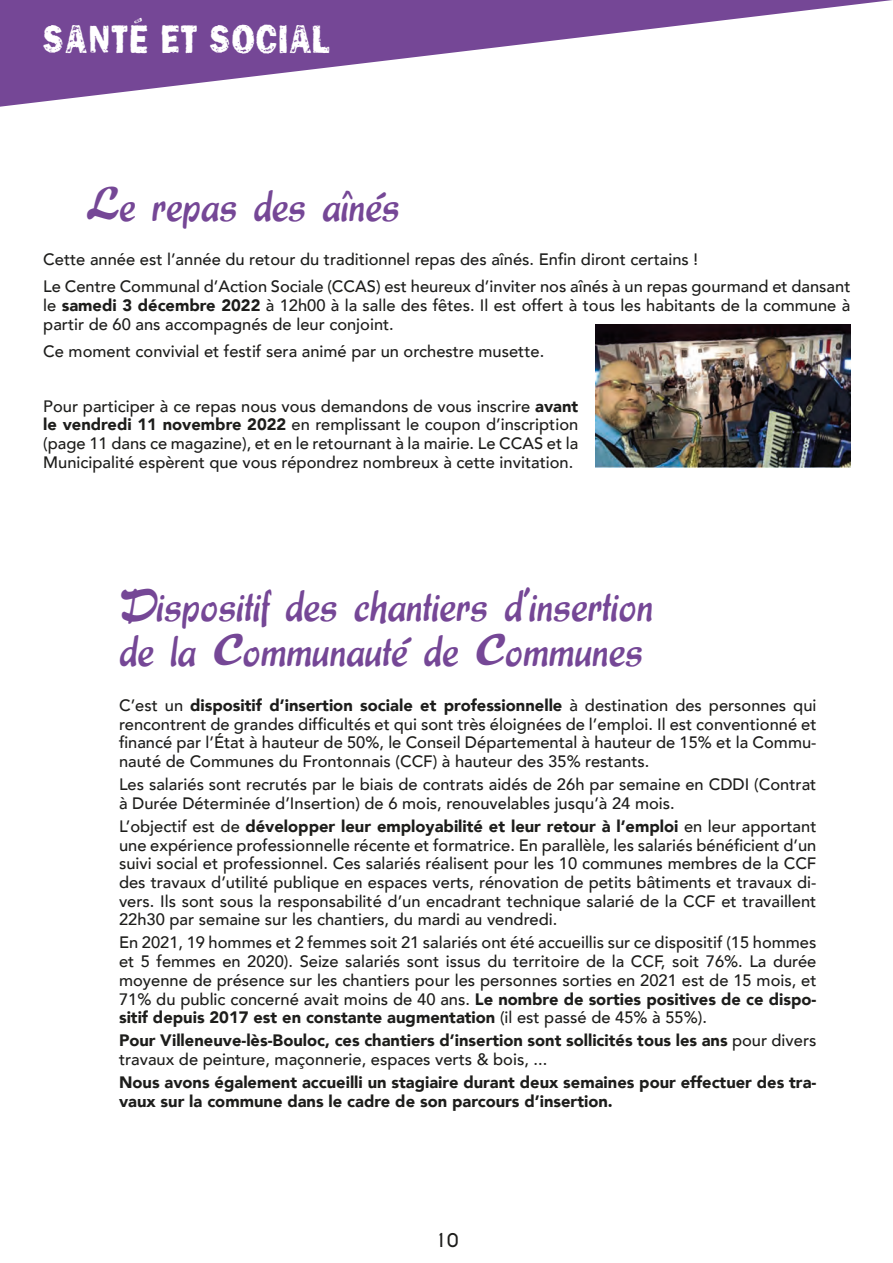
<style>
.page{position:relative;width:893px;height:1263px;background:#fff}
.page>*{position:absolute;margin:0;border:0;box-sizing:border-box;transform-origin:0 0}
.t1{font:45px/45px "Express";color:#754796}
.t2{font:41.25px "Frankie";letter-spacing:.025em;color:#fff;scale:.8 1}
.t3{font:700 18px "Caviar Dreams";color:#1d1d1b}
.t4{font:500 16.5px/18.8px "Avenir";color:#1d1d1b;text-align:justify}
.t5{font:900 16.5px/18.8px "Avenir";color:#1d1d1b}
.s1{font-weight:900}
.s2{font-weight:500}
</style>
<div class="page">
<svg style="left:0;top:0;width:893px;height:107px"></svg>
<img style="left:595px;top:324px;width:255px;height:144px">
<p class="t2" style="left:43px;top:15px;width:361px">SANTÉ ET SOCIAL</p>
<p class="t1" style="left:86px;top:181px;width:315px">Le repas des aînés</p>
<p class="t4" style="left:43px;top:249px;width:656px">Cette année est l’année du retour du traditionnel repas des aînés. Enfin diront certains !</p>
<p class="t4" style="left:43px;top:276px;width:809px">Le Centre Communal d’Action Sociale (CCAS) est heureux d’inviter nos aînés à un repas gourmand et dansant le <span class="s1">samedi 3 décembre 2022</span> à 12h00 à la salle des fêtes. Il est offert à tous les habitants de la commune à partir de 60 ans accompagnés de leur conjoint.</p>
<p class="t4" style="left:43px;top:341px;width:502px">Ce moment convivial et festif sera animé par un orchestre musette.</p>
<p class="t4" style="left:43px;top:395px;width:537px">Pour participer à ce repas nous vous demandons de vous inscrire <span class="s1">avant le vendredi 11 novembre 2022</span> en remplissant le coupon d’inscription (page 11 dans ce magazine), et en le retournant à la mairie. Le CCAS et la Municipalité espèrent que vous répondrez nombreux à cette invitation.</p>
<p class="t1" style="left:119px;top:582px;width:536px">Dispositif des chantiers d’insertion de la Communauté de Communes</p>
<p class="t4" style="left:119px;top:695px;width:699px">C’est un <span class="s1">dispositif d’insertion sociale et professionnelle</span> à destination des personnes qui rencontrent de grandes difficultés et qui sont très éloignées de l’emploi. Il est conventionné et financé par l’État à hauteur de 50%, le Conseil Départemental à hauteur de 15% et la Commu&shy;nauté de Communes du Frontonnais (CCF) à hauteur des 35% restants.</p>
<p class="t4" style="left:119px;top:774px;width:699px">Les salariés sont recrutés par le biais de contrats aidés de 26h par semaine en CDDI (Contrat à Durée Déterminée d’Insertion) de 6 mois, renouvelables jusqu’à 24 mois.</p>
<p class="t4" style="left:119px;top:816px;width:699px">L’objectif est de <span class="s1">développer leur employabilité et leur retour à l’emploi</span> en leur apportant une expérience professionnelle récente et formatrice. En parallèle, les salariés bénéficient d’un suivi social et professionnel. Ces salariés réalisent pour les 10 communes membres de la CCF des travaux d’utilité publique en espaces verts, rénovation de petits bâtiments et travaux di&shy;vers. Ils sont sous la responsabilité d’un encadrant technique salarié de la CCF et travaillent 22h30 par semaine sur les chantiers, du mardi au vendredi.</p>
<p class="t4" style="left:119px;top:932px;width:699px">En 2021, 19 hommes et 2 femmes soit 21 salariés ont été accueillis sur ce dispositif (15 hommes et 5 femmes en 2020). Seize salariés sont issus du territoire de la CCF, soit 76%. La durée moyenne de présence sur les chantiers pour les personnes sorties en 2021 est de 15 mois, et 71% du public concerné avait moins de 40 ans. <span class="s1">Le nombre de sorties positives de ce dispo&shy;sitif depuis 2017 est en constante augmentation</span> (il est passé de 45% à 55%).</p>
<p class="t5" style="left:119px;top:1031px;width:699px">Pour Villeneuve-lès-Bouloc, ces chantiers d’insertion sont sollicités tous les ans <span class="s2">pour divers travaux de peinture, maçonnerie, espaces verts &amp; bois, ...</span></p>
<p class="t5" style="left:119px;top:1073px;width:699px">Nous avons également accueilli un stagiaire durant deux semaines pour effectuer des tra&shy;vaux sur la commune dans le cadre de son parcours d’insertion.</p>
<p class="t3" style="left:435px;top:1229px;width:25px">10</p>
</div>
